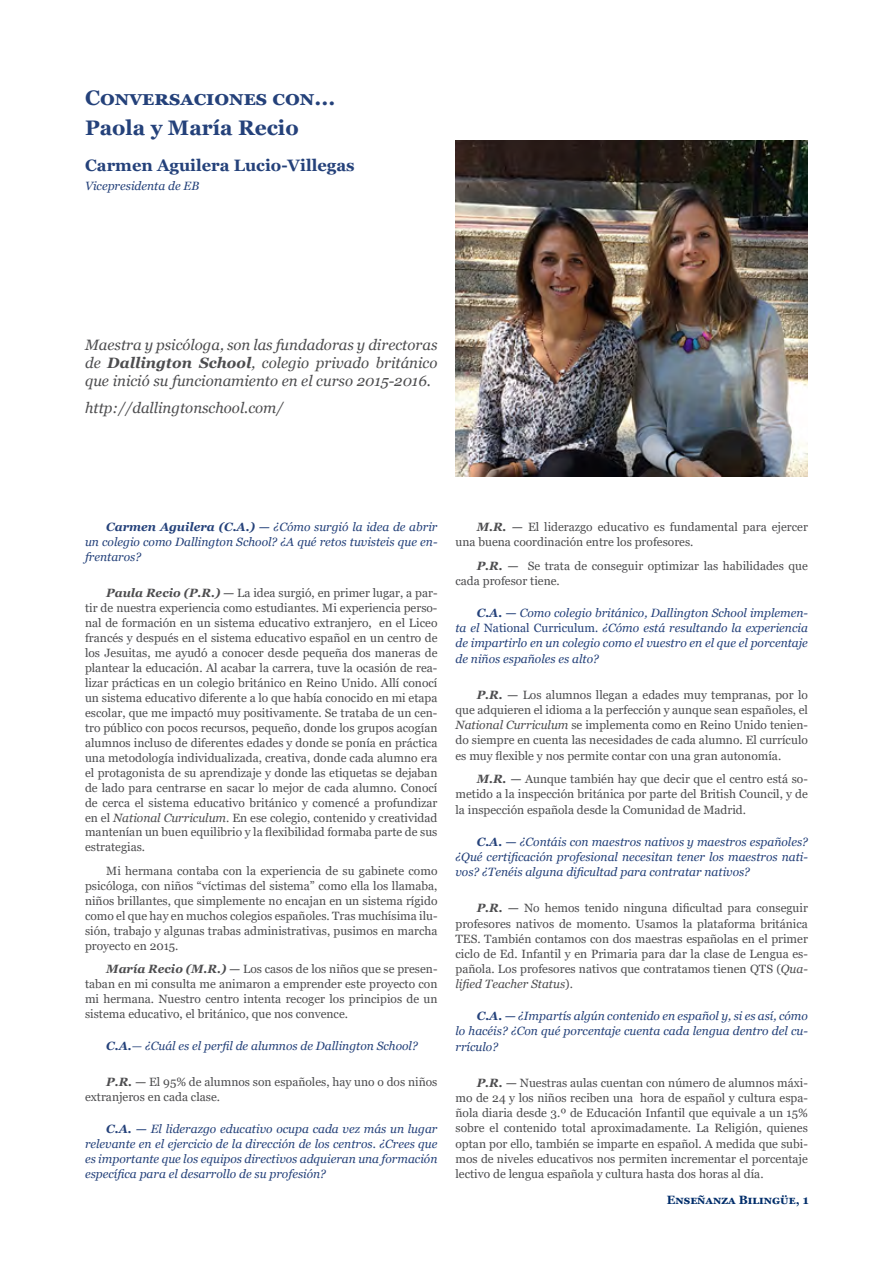
<style>
.page{position:relative;width:893px;height:1263px;background:#fff}
.page>*{position:absolute;margin:0;border:0;box-sizing:border-box;transform-origin:0 0}
.t1{font:700 21px/29.4px "Georgia";color:#24417a}
.t2{font:700 16.5px "Georgia";color:#24417a}
.t3{font:italic 15px/18px "Georgia";color:#4d4d4f;text-align:justify}
.t4{font:12px/15px "Georgia";color:#4d4d4f;text-align:justify}
.t5{font:italic 12px/15.1px "Georgia";color:#24417a;text-align:justify}
.t6{font:700 12px "Georgia";letter-spacing:.005em;color:#002d6a}
.s1{font-weight:700}
.s2{font-weight:700;font-style:italic}
.s3{font-style:italic}
.s4{font-style:normal}
</style>
<div class="page">
<img style="left:455px;top:140px;width:353px;height:336px">
<h1 class="t1" style="left:85px;top:83px;width:252px">Conversaciones con...<br>Paola y María Recio</h1>
<h2 class="t2" style="left:85px;top:155px;width:271px">Carmen Aguilera Lucio-Villegas</h2>
<p class="t5" style="left:85px;top:178px;width:116px">Vicepresidenta de EB</p>
<p class="t3" style="left:85px;top:336px;width:354px">Maestra y psicóloga, son las fundadoras y directoras de <span class="s1">Dallington School</span>, colegio privado británico que inició su funcionamiento en el curso 2015-2016.</p>
<p class="t3" style="left:85px;top:399px;width:200px">http://dallingtonschool.com/</p>
<p class="t5" style="left:85px;top:519px;width:354px;text-indent:21px"><span class="s1">Carmen Aguilera (C.A.) —</span> ¿Cómo surgió la idea de abrir un colegio como Dallington School? ¿A qué retos tuvisteis que en&shy;frentaros?</p>
<p class="t4" style="left:85px;top:586px;width:354px;text-indent:21px"><span class="s2">Paula Recio (P.R.) —</span> La idea surgió, en primer lugar, a par&shy;tir de nuestra experiencia como estudiantes. Mi experiencia perso&shy;nal de formación en un sistema educativo extranjero, en el Liceo francés y después en el sistema educativo español en un centro de los Jesuitas, me ayudó a conocer desde pequeña dos maneras de plantear la educación. Al acabar la carrera, tuve la ocasión de rea&shy;lizar prácticas en un colegio británico en Reino Unido. Allí conocí un sistema educativo diferente a lo que había conocido en mi etapa escolar, que me impactó muy positivamente. Se trataba de un cen&shy;tro público con pocos recursos, pequeño, donde los grupos acogían alumnos incluso de diferentes edades y donde se ponía en práctica una metodología individualizada, creativa, donde cada alumno era el protagonista de su aprendizaje y donde las etiquetas se dejaban de lado para centrarse en sacar lo mejor de cada alumno. Conocí de cerca el sistema educativo británico y comencé a profundizar en el <span class="s3">National Curriculum</span>. En ese colegio, contenido y creatividad mantenían un buen equilibrio y la flexibilidad formaba parte de sus estrategias.</p>
<p class="t4" style="left:85px;top:863px;width:354px;text-indent:21px">Mi hermana contaba con la experiencia de su gabinete como psicóloga, con niños “víctimas del sistema” como ella los llamaba, niños brillantes, que simplemente no encajan en un sistema rígido como el que hay en muchos colegios españoles. Tras muchísima ilu&shy;sión, trabajo y algunas trabas administrativas, pusimos en marcha proyecto en 2015.</p>
<p class="t4" style="left:85px;top:962px;width:354px;text-indent:21px"><span class="s2">María Recio (M.R.) —</span> Los casos de los niños que se presen&shy;taban en mi consulta me animaron a emprender este proyecto con mi hermana. Nuestro centro intenta recoger los principios de un sistema educativo, el británico, que nos convence.</p>
<p class="t5" style="left:106px;top:1038px;width:313px"><span class="s1">C.A.</span>— ¿Cuál es el perfil de alumnos de Dallington School?</p>
<p class="t4" style="left:85px;top:1075px;width:354px;text-indent:21px"><span class="s2">P.R. —</span> El 95% de alumnos son españoles, hay uno o dos niños extranjeros en cada clase.</p>
<p class="t5" style="left:85px;top:1121px;width:354px;text-indent:21px"><span class="s1">C.A. —</span> El liderazgo educativo ocupa cada vez más un lugar relevante en el ejercicio de la dirección de los centros. ¿Crees que es importante que los equipos directivos adquieran una formación específica para el desarrollo de su profesión?</p>
<p class="t4" style="left:455px;top:520px;width:354px;text-indent:21px"><span class="s2">M.R. —</span> El liderazgo educativo es fundamental para ejercer una buena coordinación entre los profesores.</p>
<p class="t4" style="left:455px;top:558px;width:354px;text-indent:21px"><span class="s2">P.R. —</span> Se trata de conseguir optimizar las habilidades que cada profesor tiene.</p>
<p class="t5" style="left:455px;top:605px;width:354px;text-indent:21px"><span class="s1">C.A. —</span> Como colegio británico, Dallington School implemen&shy;ta el <span class="s4">National Curriculum</span>. ¿Cómo está resultando la experiencia de impartirlo en un colegio como el vuestro en el que el porcentaje de niños españoles es alto?</p>
<p class="t4" style="left:455px;top:687px;width:354px;text-indent:21px"><span class="s2">P.R. —</span> Los alumnos llegan a edades muy tempranas, por lo que adquieren el idioma a la perfección y aunque sean españoles, el <span class="s3">National Curriculum</span> se implementa como en Reino Unido tenien&shy;do siempre en cuenta las necesidades de cada alumno. El currículo es muy flexible y nos permite contar con una gran autonomía.</p>
<p class="t4" style="left:455px;top:772px;width:354px;text-indent:21px"><span class="s2">M.R. —</span> Aunque también hay que decir que el centro está so&shy;metido a la inspección británica por parte del British Council, y de la inspección española desde la Comunidad de Madrid.</p>
<p class="t5" style="left:455px;top:834px;width:354px;text-indent:21px"><span class="s1">C.A. —</span> ¿Contáis con maestros nativos y maestros españoles? ¿Qué certificación profesional necesitan tener los maestros nati&shy;vos? ¿Tenéis alguna dificultad para contratar nativos?</p>
<p class="t4" style="left:455px;top:901px;width:354px;text-indent:21px"><span class="s2">P.R. —</span> No hemos tenido ninguna dificultad para conseguir profesores nativos de momento. Usamos la plataforma británica TES. También contamos con dos maestras españolas en el primer ciclo de Ed. Infantil y en Primaria para dar la clase de Lengua es&shy;pañola. Los profesores nativos que contratamos tienen QTS (<span class="s3">Qua&shy;lified Teacher Status</span>).</p>
<p class="t5" style="left:455px;top:1009px;width:354px;text-indent:21px"><span class="s1">C.A. —</span> ¿Impartís algún contenido en español y, si es así, cómo lo hacéis? ¿Con qué porcentaje cuenta cada lengua dentro del cu&shy;rrículo?</p>
<p class="t4" style="left:455px;top:1075px;width:354px;text-indent:21px"><span class="s2">P.R. —</span> Nuestras aulas cuentan con número de alumnos máxi&shy;mo de 24 y los niños reciben una hora de español y cultura espa&shy;ñola diaria desde 3.º de Educación Infantil que equivale a un 15% sobre el contenido total aproximadamente. La Religión, quienes optan por ello, también se imparte en español. A medida que subi&shy;mos de niveles educativos nos permiten incrementar el porcentaje lectivo de lengua española y cultura hasta dos horas al día.</p>
<p class="t6" style="left:667px;top:1192px;width:143px">Enseñanza Bilingüe, 1</p>
</div>
